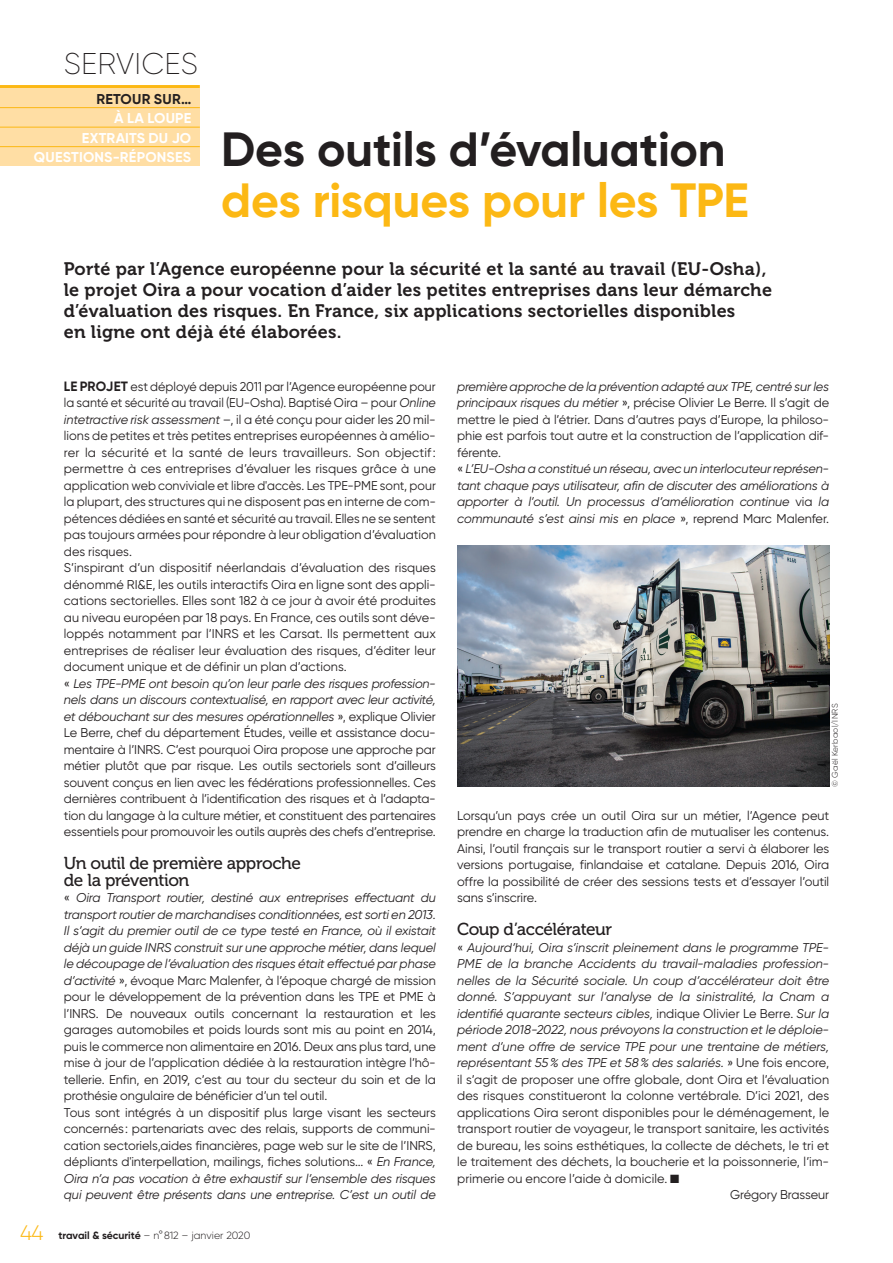
<style>
.page{position:relative;width:893px;height:1263px;background:#fff}
.page>*{position:absolute;margin:0;border:0;box-sizing:border-box;transform-origin:0 0}
.t1{font:700 48px "Gilroy";letter-spacing:-.005em;color:#231f20}
.t2{font:700 48px "Gilroy";letter-spacing:-.005em;color:#fcb814}
.t3{font:200 30px "Gilroy";letter-spacing:.01em;color:#231f20}
.t4{font:300 21px "Gilroy";color:#fcb814}
.t5{font:18px/21px "Museo 700";letter-spacing:.015em;color:#231f20}
.t6{font:17.25px/16.5px "Museo 500";letter-spacing:-.025em;color:#231f20}
.t7{font:700 14.25px/19.5px "Gilroy";letter-spacing:.015em;color:#fff;text-align:right}
.t8{font:700 14.25px "Gilroy";letter-spacing:.015em;color:#231f20}
.t9{font:12.75px/16.5px "Gilroy";letter-spacing:-.005em;color:#231f20}
.t10{font:italic 12.75px/16.5px "Gilroy";letter-spacing:-.005em;color:#231f20}
.t11{font:300 10.5px "Gilroy";color:#231f20}
.t12{font:300 8.25px "Gilroy";letter-spacing:.025em;color:#231f20}
.s1{font-weight:700;font-size:13.5px}
.s2{font-style:italic}
.s3{font-weight:700}
.s4{font-style:normal}
</style>
<div class="page">
<svg style="left:0;top:85px;width:200px;height:4px"></svg>
<div style="left:0;top:89px;width:200px;height:77px;background:#ffdea4"></div>
<hr style="left:0;top:107px;width:200px;height:1px;background:#fcb814">
<hr style="left:0;top:127px;width:200px;height:1px;background:#fcb814">
<hr style="left:0;top:146px;width:200px;height:1px;background:#fcb814">
<img style="left:457px;top:546px;width:372px;height:240px">
<h2 class="t3" style="left:64px;top:45px;width:136px">SERVICES</h2>
<p class="t8" style="left:96px;top:90px;width:96px">RETOUR SUR…</p>
<p class="t7" style="left:34px;top:108px;width:159px">À LA LOUPE<br>EXTRAITS DU JO<br>QUESTIONS-RÉPONSES</p>
<h1 class="t1" style="left:221px;top:120px;width:506px">Des outils d’évaluation</h1>
<h1 class="t2" style="left:221px;top:171px;width:529px">des risques pour les TPE</h1>
<p class="t5" style="left:64px;top:258px;width:710px">Porté par l’Agence européenne pour la sécurité et la santé au travail (EU-Osha), le projet Oira a pour vocation d’aider les petites entreprises dans leur démarche d’évaluation des risques. En France, six applications sectorielles disponibles<br>en ligne ont déjà été élaborées.</p>
<h3 class="t4" style="left:20px;top:1219px;width:25px">44</h3>
<p class="t9" style="left:64px;top:378px;width:374px"><span class="s1">LE PROJET</span> est déployé depuis 2011 par l’Agence européenne pour la santé et sécurité au travail (EU-Osha). Baptisé Oira – pour <span class="s2">Online intetractive risk assessment</span> –, il a été conçu pour aider les 20 mil&shy;lions de petites et très petites entreprises européennes à amélio&shy;rer la sécurité et la santé de leurs travailleurs. Son objectif: permettre à ces entreprises d’évaluer les risques grâce à une application web conviviale et libre d'accès. Les TPE-PME sont, pour la plupart, des structures qui ne disposent pas en interne de com&shy;pétences dédiées en santé et sécurité au travail. Elles ne se sentent pas toujours armées pour répondre à leur obligation d’évaluation des risques.<br>S’inspirant d’un dispositif néerlandais d’évaluation des risques dénommé RI&amp;E, les outils interactifs Oira en ligne sont des appli&shy;cations sectorielles. Elles sont 182 à ce jour à avoir été produites au niveau européen par 18 pays. En France, ces outils sont déve&shy;loppés notamment par l’INRS et les Carsat. Ils permettent aux entreprises de réaliser leur évaluation des risques, d’éditer leur document unique et de définir un plan d’actions.<br>« <span class="s2">Les TPE-PME ont besoin qu’on leur parle des risques profession&shy;nels dans un discours contextualisé, en rapport avec leur activité, et débouchant sur des mesures opérationnelles</span> », explique Olivier Le Berre, chef du département Études, veille et assistance docu&shy;mentaire à l’INRS. C’est pourquoi Oira propose une approche par métier plutôt que par risque. Les outils sectoriels sont d’ailleurs souvent conçus en lien avec les fédérations professionnelles. Ces dernières contribuent à l’identification des risques et à l’adapta&shy;tion du langage à la culture métier, et constituent des partenaires essentiels pour promouvoir les outils auprès des chefs d’entreprise.</p>
<h3 class="t6" style="left:64px;top:855px;width:239px">Un outil de première approche de la prévention</h3>
<p class="t9" style="left:64px;top:889px;width:374px">« <span class="s2">Oira Transport routier, destiné aux entreprises effectuant du transport routier de marchandises conditionnées, est sorti en 2013.<br>Il s’agit du premier outil de ce type testé en France, où il existait déjà un guide INRS construit sur une approche métier, dans lequel le découpage de l’évaluation des risques était effectué par phase d’activité</span> », évoque Marc Malenfer, à l’époque chargé de mission pour le développement de la prévention dans les TPE et PME à l’INRS. De nouveaux outils concernant la restauration et les garages automobiles et poids lourds sont mis au point en 2014, puis le commerce non alimentaire en 2016. Deux ans plus tard, une mise à jour de l’application dédiée à la restauration intègre l’hô&shy;tellerie. Enfin, en 2019, c’est au tour du secteur du soin et de la prothésie ongulaire de bénéficier d’un tel outil.<br>Tous sont intégrés à un dispositif plus large visant les secteurs concernés: partenariats avec des relais, supports de communi&shy;cation sectoriels,aides financières, page web sur le site de l’INRS, dépliants d'interpellation, mailings, fiches solutions... « <span class="s2">En France, Oira n’a pas vocation à être exhaustif sur l’ensemble des risques qui peuvent être présents dans une entreprise. C’est un outil de</span></p>
<p class="t11" style="left:58px;top:1229px;width:193px"><span class="s3">travail &amp; sécurité</span> – n°812 – janvier 2020</p>
<p class="t10" style="left:457px;top:378px;width:374px">première approche de la prévention adapté aux TPE, centré sur les principaux risques du métier <span class="s4">», précise Olivier Le Berre. Il s’agit de mettre le pied à l’étrier. Dans d’autres pays d’Europe, la philoso&shy;phie est parfois tout autre et la construction de l’application dif&shy;férente.<br>«</span> L’EU-Osha a constitué un réseau, avec un interlocuteur représen&shy;tant chaque pays utilisateur, afin de discuter des améliorations à apporter à l’outil. Un processus d’amélioration continue <span class="s4">via</span> la communauté s’est ainsi mis en place <span class="s4">», reprend Marc Malenfer.</span></p>
<p class="t12" style="left:830px;top:786px;width:85px;rotate:-90deg">© Gaël Kerbaol/INRS</p>
<p class="t9" style="left:457px;top:807px;width:374px;text-align:justify">Lorsqu’un pays crée un outil Oira sur un métier, l’Agence peut prendre en charge la traduction afin de mutualiser les contenus.<br>Ainsi, l’outil français sur le transport routier a servi à élaborer les versions portugaise, finlandaise et catalane. Depuis 2016, Oira offre la possibilité de créer des sessions tests et d’essayer l’outil sans s’inscrire.</p>
<h3 class="t6" style="left:457px;top:921px;width:157px">Coup d’accélérateur</h3>
<p class="t10" style="left:457px;top:939px;width:373px"><span class="s4">«</span> Aujourd’hui, Oira s’inscrit pleinement dans le programme TPE-</p>
<p class="t10" style="left:457px;top:955px;width:373px">PME de la branche Accidents du travail-maladies profession-</p>
<p class="t10" style="left:457px;top:972px;width:374px">nelles de la Sécurité sociale. Un coup d’accélérateur doit être</p>
<p class="t10" style="left:457px;top:988px;width:373px">donné. S’appuyant sur l’analyse de la sinistralité, la Cnam a</p>
<p class="t10" style="left:457px;top:1005px;width:373px">identifié quarante secteurs cibles, <span class="s4">indique Olivier Le Berre.</span> Sur la</p>
<p class="t10" style="left:457px;top:1021px;width:373px">période 2018-2022, nous prévoyons la construction et le déploie-</p>
<p class="t10" style="left:457px;top:1038px;width:374px">ment d’une offre de service TPE pour une trentaine de métiers,</p>
<p class="t10" style="left:457px;top:1054px;width:373px">représentant 55% des TPE et 58% des salariés. <span class="s4">» Une fois encore,</span></p>
<p class="t9" style="left:457px;top:1071px;width:373px">il s’agit de proposer une offre globale, dont Oira et l’évaluation</p>
<p class="t9" style="left:457px;top:1087px;width:374px">des risques constitueront la colonne vertébrale. D’ici 2021, des</p>
<p class="t9" style="left:457px;top:1104px;width:373px">applications Oira seront disponibles pour le déménagement, le</p>
<p class="t9" style="left:457px;top:1120px;width:373px">transport routier de voyageur, le transport sanitaire, les activités</p>
<p class="t9" style="left:457px;top:1137px;width:373px">de bureau, les soins esthétiques, la collecte de déchets, le tri et</p>
<p class="t9" style="left:457px;top:1153px;width:373px">le traitement des déchets, la boucherie et la poissonnerie, l’im-</p>
<p class="t9" style="left:457px;top:1170px;width:224px">primerie ou encore l’aide à domicile. ■</p>
<p class="t9" style="left:730px;top:1186px;width:101px">Grégory Brasseur</p>
</div>
